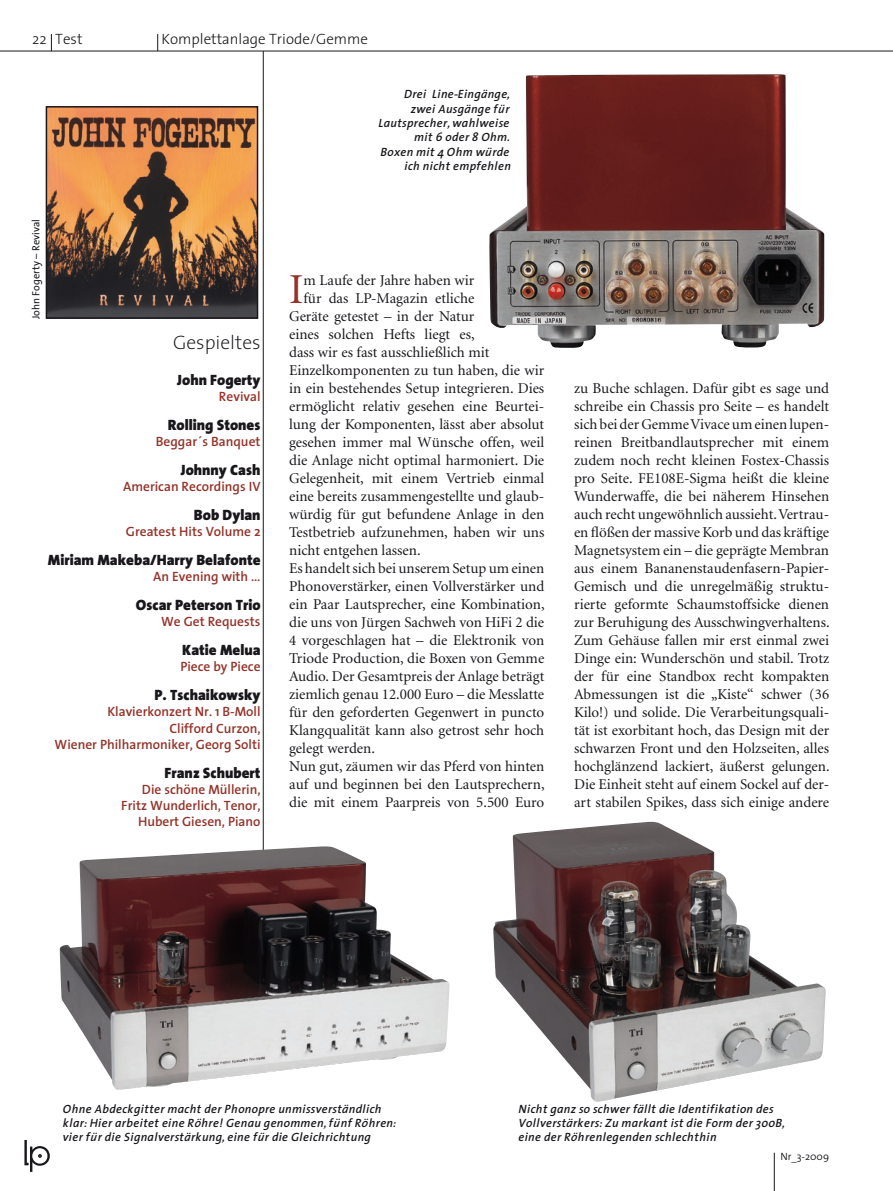
<style>
.page{position:relative;width:893px;height:1191px;background:#fff}
.page>*{position:absolute;margin:0;border:0;box-sizing:border-box;transform-origin:0 0}
.t1{font:42.75px "Minion";color:#933329}
.t2{font:200 19.5px "Thesis Sans";color:#1a171c}
.t3{font:15px/18px "Minion";color:#1a171c;text-align:justify}
.t4{font:900 15px "Thesis Sans";color:#1a171c}
.t5{font:300 15px "Thesis Sans";color:#1a171c}
.t6{font:600 13.5px/16.2px "Thesis Sans";color:#933329;text-align:right}
.t7{font:italic 600 12px/14.4px "Thesis Sans";color:#1a171c}
.t8{font:10.5px "Thesis Sans";color:#1a171c}
.t9{font:300 10.5px "Thesis Sans";color:#1a171c}
</style>
<div class="page">
<hr style="left:263px;top:51px;width:1px;height:851px;background:#1a171c">
<hr style="left:0;top:51px;width:893px;height:1px;background:#1a171c">
<svg style="left:51px;top:34px;width:1px;height:17px"></svg>
<svg style="left:157px;top:34px;width:1px;height:17px"></svg>
<img style="left:49px;top:109px;width:206px;height:207px">
<div style="left:46px;top:106px;width:212px;height:213px;border:2px solid #1a171c"></div>
<svg style="left:24px;top:1140px;width:26px;height:31px"></svg>
<hr style="left:774px;top:1152px;width:1px;height:39px;background:#1a171c">
<img style="left:489px;top:74px;width:335px;height:274px">
<img style="left:493px;top:822px;width:333px;height:280px">
<img style="left:60px;top:846px;width:390px;height:244px">
<p class="t5" style="left:32px;top:31px;width:52px">22 Test</p>
<p class="t5" style="left:162px;top:31px;width:208px">Komplettanlage Triode/Gemme</p>
<p class="t7" style="left:378px;top:87px;width:134px;text-align:right">Drei Line-Eingänge, zwei Ausgänge für<br>Lautsprecher, wahlweise mit 6 oder 8 Ohm.<br>Boxen mit 4 Ohm würde ich nicht empfehlen</p>
<p class="t8" style="left:30px;top:319px;width:101px;rotate:-90deg">John Fogerty – Revival</p>
<h2 class="t2" style="left:173px;top:332px;width:89px">Gespieltes</h2>
<p class="t4" style="left:177px;top:371px;width:85px">John Fogerty</p>
<p class="t6" style="left:219px;top:389px;width:43px">Revival</p>
<p class="t4" style="left:168px;top:416px;width:94px">Rolling Stones</p>
<p class="t6" style="left:156px;top:434px;width:106px">Beggar´s Banquet</p>
<p class="t4" style="left:181px;top:461px;width:81px">Johnny Cash</p>
<p class="t6" style="left:123px;top:479px;width:139px">American Recordings IV</p>
<p class="t4" style="left:194px;top:506px;width:68px">Bob Dylan</p>
<p class="t6" style="left:126px;top:524px;width:136px">Greatest Hits Volume 2</p>
<p class="t4" style="left:48px;top:551px;width:214px">Miriam Makeba/Harry Belafonte</p>
<p class="t6" style="left:153px;top:569px;width:109px">An Evening with …</p>
<p class="t4" style="left:136px;top:596px;width:126px">Oscar Peterson Trio</p>
<p class="t6" style="left:161px;top:614px;width:101px">We Get Requests</p>
<p class="t4" style="left:182px;top:641px;width:80px">Katie Melua</p>
<p class="t6" style="left:180px;top:659px;width:82px">Piece by Piece</p>
<p class="t4" style="left:155px;top:686px;width:108px">P. Tschaikowsky</p>
<p class="t6" style="left:55px;top:704px;width:207px">Klavierkonzert Nr. 1 B-Moll<br>Clifford Curzon,<br>Wiener Philharmoniker, Georg Solti</p>
<p class="t4" style="left:165px;top:764px;width:97px">Franz Schubert</p>
<p class="t6" style="left:121px;top:782px;width:141px">Die schöne Müllerin,<br>Fritz Wunderlich, Tenor,<br>Hubert Giesen, Piano</p>
<h1 class="t1" style="left:289px;top:268px;width:16px">I</h1>
<p class="t3" style="left:303px;top:272px;width:172px">m Laufe der Jahre haben wir</p>
<p class="t3" style="left:303px;top:290px;width:172px">für das LP-Magazin etliche</p>
<p class="t3" style="left:289px;top:308px;width:187px">Geräte getestet – in der Natur</p>
<p class="t3" style="left:289px;top:326px;width:187px">eines solchen Hefts liegt es,</p>
<p class="t3" style="left:289px;top:344px;width:202px">dass wir es fast ausschließlich mit</p>
<p class="t3" style="left:289px;top:362px;width:257px">Einzelkomponenten zu tun haben, die wir</p>
<p class="t3" style="left:289px;top:380px;width:257px">in ein bestehendes Setup integrieren. Dies</p>
<p class="t3" style="left:289px;top:398px;width:257px">ermöglicht relativ gesehen eine Beurtei-</p>
<p class="t3" style="left:289px;top:416px;width:257px">lung der Komponenten, lässt aber absolut</p>
<p class="t3" style="left:289px;top:434px;width:257px">gesehen immer mal Wünsche offen, weil</p>
<p class="t3" style="left:289px;top:452px;width:257px">die Anlage nicht optimal harmoniert. Die</p>
<p class="t3" style="left:289px;top:470px;width:257px">Gelegenheit, mit einem Vertrieb einmal</p>
<p class="t3" style="left:289px;top:488px;width:257px">eine bereits zusammengestellte und glaub-</p>
<p class="t3" style="left:289px;top:506px;width:257px">würdig für gut befundene Anlage in den</p>
<p class="t3" style="left:289px;top:524px;width:257px">Testbetrieb aufzunehmen, haben wir uns</p>
<p class="t3" style="left:289px;top:542px;width:133px">nicht entgehen lassen.</p>
<p class="t3" style="left:289px;top:560px;width:257px">Es handelt sich bei unserem Setup um einen</p>
<p class="t3" style="left:289px;top:578px;width:257px">Phonoverstärker, einen Vollverstärker und</p>
<p class="t3" style="left:289px;top:596px;width:257px">ein Paar Lautsprecher, eine Kombination,</p>
<p class="t3" style="left:289px;top:614px;width:257px">die uns von Jürgen Sachweh von HiFi 2 die</p>
<p class="t3" style="left:289px;top:632px;width:257px">4 vorgeschlagen hat – die Elektronik von</p>
<p class="t3" style="left:289px;top:650px;width:257px">Triode Production, die Boxen von Gemme</p>
<p class="t3" style="left:289px;top:668px;width:257px">Audio. Der Gesamtpreis der Anlage beträgt</p>
<p class="t3" style="left:289px;top:686px;width:257px">ziemlich genau 12.000 Euro – die Messlatte</p>
<p class="t3" style="left:289px;top:704px;width:257px">für den geforderten Gegenwert in puncto</p>
<p class="t3" style="left:289px;top:722px;width:257px">Klangqualität kann also getrost sehr hoch</p>
<p class="t3" style="left:289px;top:740px;width:87px">gelegt werden.</p>
<p class="t3" style="left:289px;top:758px;width:257px">Nun gut, zäumen wir das Pferd von hinten</p>
<p class="t3" style="left:289px;top:776px;width:257px">auf und beginnen bei den Lautsprechern,</p>
<p class="t3" style="left:289px;top:794px;width:257px">die mit einem Paarpreis von 5.500 Euro</p>
<p class="t3" style="left:574px;top:380px;width:257px">zu Buche schlagen. Dafür gibt es sage und schreibe ein Chassis pro Seite – es handelt sich bei der Gemme Vivace um einen lupen&shy;reinen Breitbandlautsprecher mit einem zudem noch recht kleinen Fostex-Chassis pro Seite. FE108E-Sigma heißt die kleine Wunderwaffe, die bei näherem Hinsehen auch recht ungewöhnlich aussieht. Vertrau&shy;en flößen der massive Korb und das kräftige Magnetsystem ein – die geprägte Membran aus einem Bananenstaudenfasern-Papier-Gemisch und die unregelmäßig struktu&shy;rierte geformte Schaumstoffsicke dienen zur Beruhigung des Ausschwingverhaltens.<br>Zum Gehäuse fallen mir erst einmal zwei Dinge ein: Wunderschön und stabil. Trotz der für eine Standbox recht kompakten Abmessungen ist die „Kiste“ schwer (36<br>Kilo!) und solide. Die Verarbeitungsquali&shy;tät ist exorbitant hoch, das Design mit der schwarzen Front und den Holzseiten, alles hochglänzend lackiert, äußerst gelungen.<br>Die Einheit steht auf einem Sockel auf der&shy;art stabilen Spikes, dass sich einige andere</p>
<p class="t7" style="left:63px;top:1101px;width:335px">Ohne Abdeckgitter macht der Phonopre unmissverständlich klar: Hier arbeitet eine Röhre! Genau genommen, fünf Röhren: vier für die Signalverstärkung, eine für die Gleichrichtung</p>
<p class="t7" style="left:518px;top:1101px;width:268px">Nicht ganz so schwer fällt die Identifikation des<br>Vollverstärkers: Zu markant ist die Form der 300B, eine der Röhrenlegenden schlechthin</p>
<p class="t9" style="left:780px;top:1150px;width:50px">Nr_3-2009</p>
</div>
